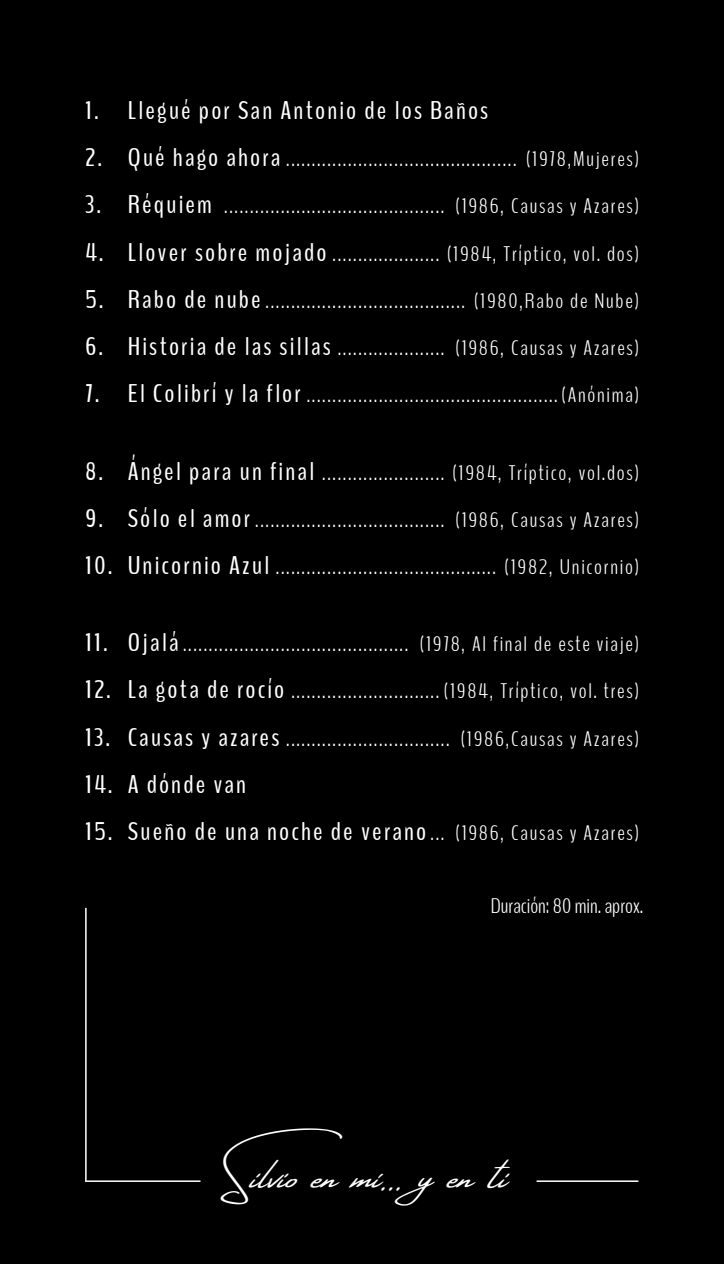
<style>
.page{position:relative;width:724px;height:1264px;background:#fff}
.page>*{position:absolute;margin:0;border:0;box-sizing:border-box;transform-origin:0 0}
.t1{font:40.35px "Amsterdam Four Slant ttf";color:#fff}
.t2{font:25.5px "Bench Nine";letter-spacing:.075em;color:#fff;scale:1.1 1}
.Cuerpo{font:300 21px "Bench Nine";letter-spacing:.075em;color:#fff;scale:1.1 1}
.Cuerpo-2{font:300 21px "Bench Nine";color:#fff;scale:1.1 1}
.s1{font-weight:400;font-size:25.5px}
.s2{font-weight:300;font-size:21px}
</style>
<div class="page">
<div style="left:0;top:0;width:723px;height:1263px;background:#000"></div>
<hr style="left:85px;top:907px;width:2px;height:274px;background:#fff">
<hr style="left:85px;top:1180px;width:115px;height:1px;background:#fff">
<hr style="left:536px;top:1180px;width:102px;height:1px;background:#fff">
<p class="t2" style="left:85px;top:94px;width:368px">1. Llegué por San Antonio de los Baños</p>
<p class="Cuerpo" style="left:85px;top:145px;width:505px"><span class="s1">2. Qué hago ahora</span> ............................................. (1978,Mujeres)</p>
<p class="Cuerpo" style="left:85px;top:193px;width:505px"><span class="s1">3. Réquiem</span> ........................................... (1986, Causas y Azares)</p>
<p class="Cuerpo" style="left:85px;top:240px;width:505px"><span class="s1">4. Llover sobre mojado</span> ..................... (1984, Tríptico, vol. dos)</p>
<p class="Cuerpo" style="left:85px;top:287px;width:505px"><span class="s1">5. Rabo de nube</span>....................................... (1980,Rabo de Nube)</p>
<p class="Cuerpo" style="left:85px;top:334px;width:505px"><span class="s1">6. Historia de las sillas</span> ..................... (1986, Causas y Azares)</p>
<p class="Cuerpo" style="left:85px;top:382px;width:505px"><span class="s1">7. El Colibrí y la flor</span> .................................................(Anónima)</p>
<p class="Cuerpo" style="left:85px;top:459px;width:505px"><span class="s1">8. Ángel para un final</span> ........................ (1984, Tríptico, vol.dos)</p>
<p class="Cuerpo" style="left:85px;top:506px;width:505px"><span class="s1">9. Sólo el amor</span> ..................................... (1986, Causas y Azares)</p>
<p class="Cuerpo" style="left:85px;top:553px;width:505px"><span class="s1">10. Unicornio Azul</span> ........................................... (1982, Unicornio)</p>
<p class="Cuerpo" style="left:85px;top:630px;width:505px"><span class="s1">11. Ojalá</span>............................................ (1978, Al final de este viaje)</p>
<p class="Cuerpo" style="left:85px;top:677px;width:505px"><span class="s1">12. La gota de rocío</span> ............................. (1984, Tríptico, vol. tres)</p>
<p class="Cuerpo" style="left:85px;top:725px;width:505px"><span class="s1">13. Causas y azares</span> ................................ (1986,Causas y Azares)</p>
<p class="t2" style="left:85px;top:767px;width:148px">14. A dónde van</p>
<p class="t2" style="left:85px;top:815px;width:505px">15. Sueño de una noche de verano<span class="s2">... (1986, Causas y Azares)</span></p>
<p class="Cuerpo-2" style="left:490px;top:892px;width:140px">Duración: 80 min. aprox.</p>
<h1 class="t1" style="left:219px;top:1153px;width:287px">Silvio en mí... yen ti</h1>
</div>
